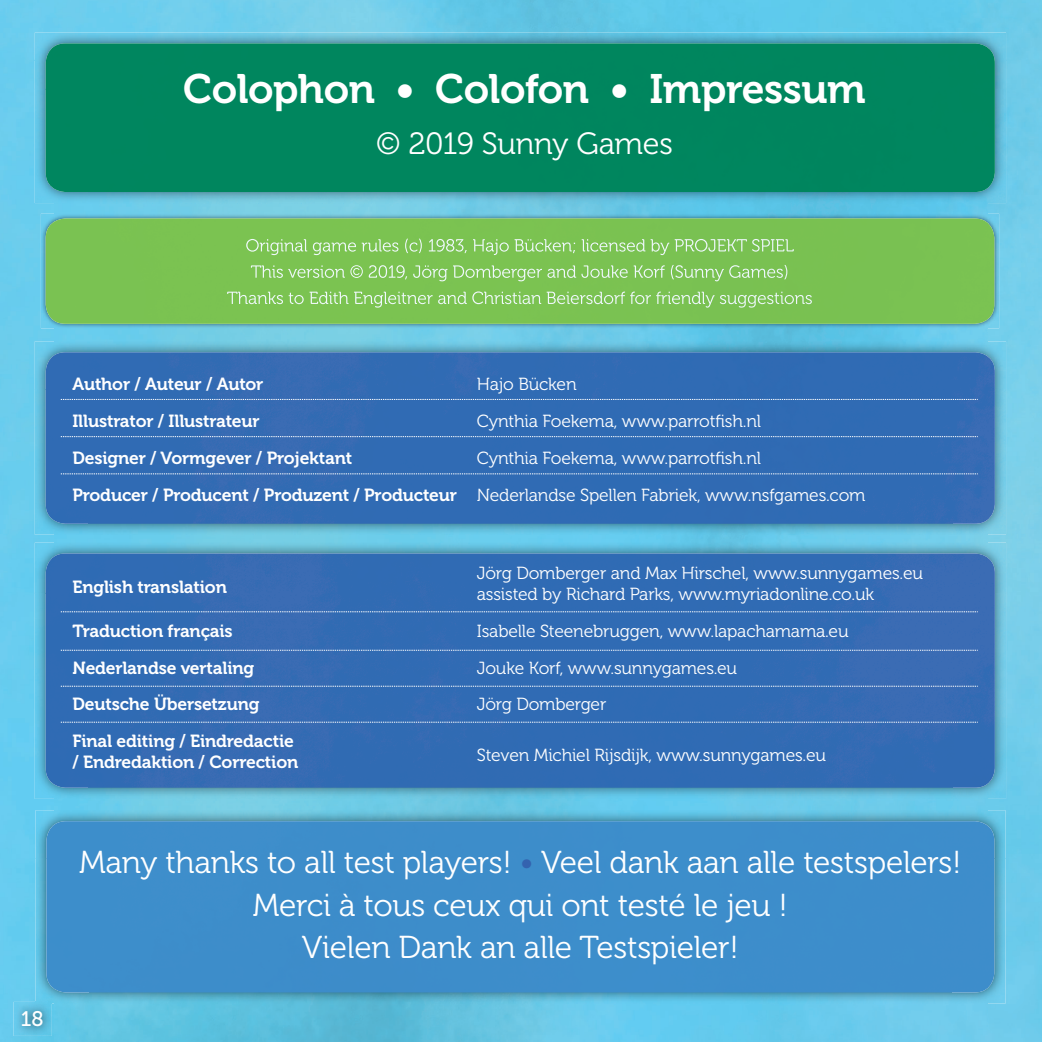
<style>
.page{position:relative;width:1042px;height:1042px;background:#fff}
.page>*{position:absolute;margin:0;border:0;box-sizing:border-box;transform-origin:0 0}
.t1{font:40.95px "Museo 700";letter-spacing:-.01em;color:#fff}
.t2{font:31.68px/42.2px "Museo 300";letter-spacing:-.01em;color:#fff;text-align:center}
.t3{font:30.62px "Museo 300";letter-spacing:-.01em;color:#fff}
.t4{font:21px "Museo 500";color:#fff}
.t5{font:17.5px/36.8px "Museo 300";letter-spacing:-.01em;color:#fff}
.t6{font:17.5px "Museo 700";letter-spacing:-.01em;color:#fff}
.s1{font-family:"Museo 700"}
.s2{color:#3463af}
</style>
<div class="page">
<img style="left:0;top:0;width:1042px;height:60px">
<div style="left:0;top:60px;width:54px;height:982px;background:#68cdef"></div>
<img style="left:988px;top:60px;width:54px;height:982px">
<img style="left:54px;top:203px;width:934px;height:11px">
<img style="left:54px;top:328px;width:934px;height:13px">
<img style="left:54px;top:535px;width:934px;height:7px">
<img style="left:54px;top:799px;width:934px;height:11px">
<img style="left:54px;top:1003px;width:934px;height:39px">
<img style="left:35px;top:33px;width:971px;height:56px">
<img style="left:35px;top:89px;width:53px;height:114px">
<img style="left:952px;top:89px;width:54px;height:114px">
<img style="left:88px;top:192px;width:864px;height:11px">
<div style="left:46px;top:43px;width:949px;height:149px;background:#00865e"></div>
<img style="left:35px;top:341px;width:971px;height:48px">
<img style="left:35px;top:389px;width:53px;height:146px">
<img style="left:952px;top:389px;width:54px;height:146px">
<img style="left:88px;top:524px;width:864px;height:11px">
<img style="left:46px;top:352px;width:949px;height:172px">
<img style="left:35px;top:810px;width:970px;height:48px">
<img style="left:35px;top:858px;width:54px;height:145px">
<img style="left:952px;top:858px;width:53px;height:145px">
<img style="left:89px;top:992px;width:863px;height:11px">
<div style="left:46px;top:821px;width:948px;height:171px;background:#3d8dcb"></div>
<img style="left:35px;top:542px;width:971px;height:51px">
<img style="left:35px;top:593px;width:53px;height:206px">
<img style="left:952px;top:593px;width:54px;height:206px">
<img style="left:88px;top:788px;width:864px;height:11px">
<img style="left:46px;top:553px;width:949px;height:235px">
<svg style="left:61px;top:399px;width:917px;height:1px"></svg>
<svg style="left:61px;top:611px;width:917px;height:1px"></svg>
<svg style="left:61px;top:436px;width:917px;height:1px"></svg>
<svg style="left:61px;top:650px;width:917px;height:1px"></svg>
<svg style="left:61px;top:473px;width:917px;height:1px"></svg>
<svg style="left:61px;top:686px;width:917px;height:1px"></svg>
<svg style="left:61px;top:722px;width:917px;height:1px"></svg>
<img style="left:14px;top:1002px;width:38px;height:34px">
<svg style="left:35px;top:1002px;width:17px;height:1px"></svg>
<img style="left:41px;top:214px;width:958px;height:114px">
<div style="left:46px;top:218px;width:948px;height:106px;background:#7ac252"></div>
<img style="left:246px;top:239px;width:548px;height:16px">
<img style="left:251px;top:265px;width:536px;height:16px">
<img style="left:227px;top:291px;width:585px;height:17px">
<h1 class="t1" style="left:183px;top:66px;width:684px">Colophon • Colofon • Impressum</h1>
<h3 class="t3" style="left:376px;top:127px;width:298px">© 2019 Sunny Games</h3>
<p class="t6" style="left:72px;top:374px;width:193px">Author / Auteur / Autor</p>
<p class="t5" style="left:477px;top:366px;width:101px">Hajo Bücken</p>
<p class="t6" style="left:72px;top:411px;width:189px">Illustrator / Illustrateur</p>
<p class="t5" style="left:477px;top:403px;width:286px">Cynthia Foekema, www.parrotfish.nl</p>
<p class="t6" style="left:72px;top:448px;width:281px">Designer / Vormgever / Projektant</p>
<p class="t5" style="left:72px;top:440px;width:794px;text-indent:404px">Cynthia Foekema, www.parrotfish.nl<br><span class="s1">Producer / Producent / Produzent / Producteur</span> Nederlandse Spellen Fabriek, www.nsfgames.com</p>
<p class="t6" style="left:72px;top:577px;width:156px">English translation</p>
<p class="t5" style="left:477px;top:563px;width:448px;line-height:21px">Jörg Domberger and Max Hirschel, www.sunnygames.eu assisted by Richard Parks, www.myriadonline.co.uk</p>
<p class="t6" style="left:72px;top:621px;width:162px">Traduction français</p>
<p class="t5" style="left:477px;top:613px;width:373px">Isabelle Steenebruggen, www.lapachamama.eu</p>
<p class="t6" style="left:72px;top:658px;width:183px">Nederlandse vertaling</p>
<p class="t5" style="left:477px;top:649px;width:262px">Jouke Korf, www.sunnygames.eu</p>
<p class="t6" style="left:72px;top:694px;width:189px">Deutsche Übersetzung</p>
<p class="t5" style="left:477px;top:686px;width:131px">Jörg Domberger</p>
<p class="t6" style="left:72px;top:731px;width:223px">Final editing / Eindredactie</p>
<p class="t5" style="left:477px;top:737px;width:351px">Steven Michiel Rijsdijk, www.sunnygames.eu</p>
<p class="t6" style="left:72px;top:752px;width:227px">/ Endredaktion / Correction</p>
<p class="t4" style="left:21px;top:1007px;width:24px">18</p>
<h2 class="t2" style="left:79px;top:842px;width:884px">Many thanks to all test players! <span class="s2">•</span> Veel dank aan alle testspelers!<br>Merci à tous ceux qui ont testé le jeu !<br>Vielen Dank an alle Testspieler!</h2>
</div>
